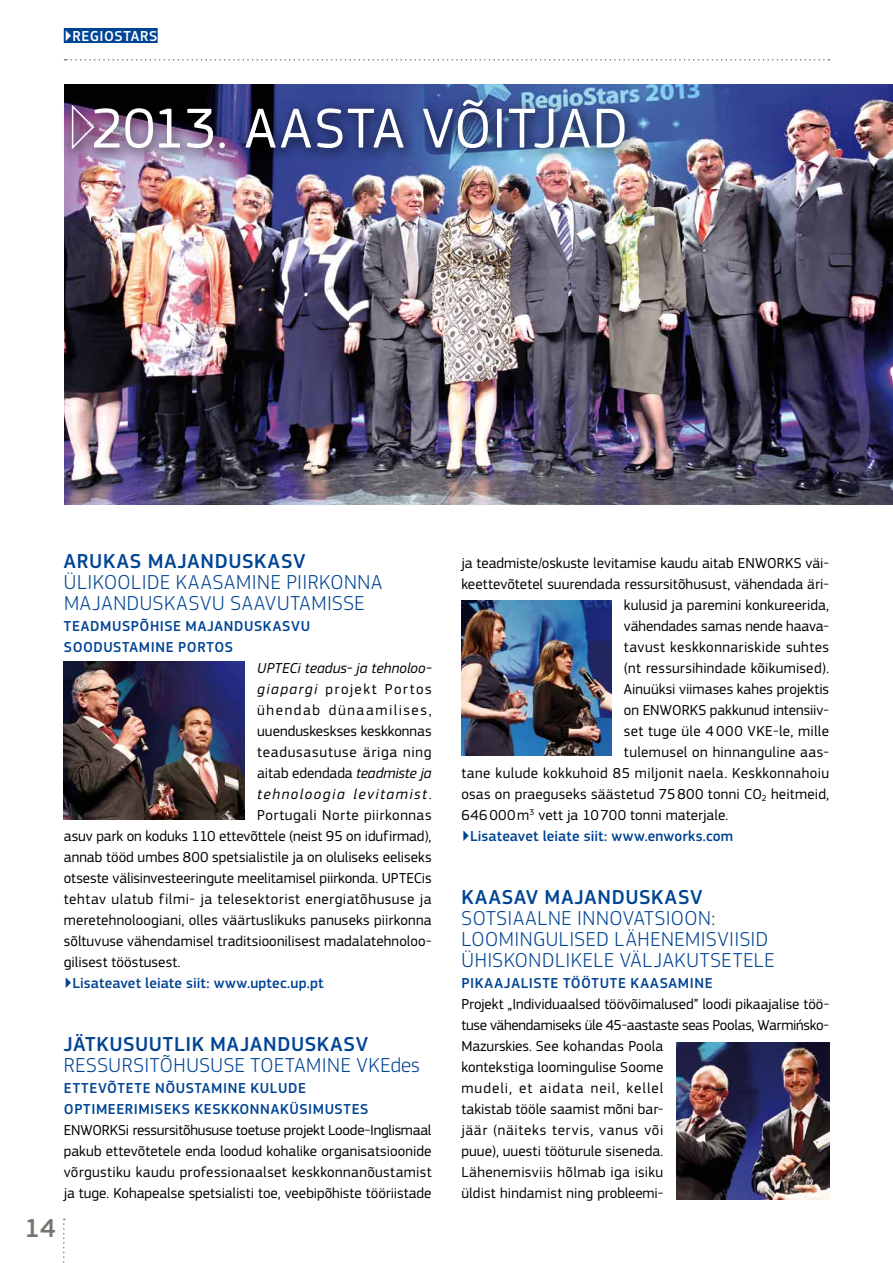
<style>
.page{position:relative;width:893px;height:1263px;background:#fff}
.page>*{position:absolute;margin:0;border:0;box-sizing:border-box;transform-origin:0 0}
.t1{font:58.5px "PF Square Sans Pro";letter-spacing:-.015em;color:#fff}
.t2{font:500 27px "PF Square Sans Pro";color:#73766e}
.t3{font:300 21px "PF Square Sans Pro";letter-spacing:.035em;color:#004494}
.t4{font:500 21px "PF Square Sans Pro";letter-spacing:.115em;color:#004494}
.t5{font:15px/21px "PF Square Sans Pro";letter-spacing:.01em;color:#000;text-align:justify}
.t6{font:500 15px/21px "PF Square Sans Pro";letter-spacing:.035em;color:#004494}
.t7{font:15px "PF Square Sans Pro";letter-spacing:.035em;color:#000}
.t8{font:500 15px "PF Square Sans Pro";color:#004494}
.t9{font:500 15px "PF Square Sans Pro";letter-spacing:.005em;color:#004494}
.t10{font:15px "PF Square Sans Pro";letter-spacing:.03em;color:#000}
.t11{font:500 15px "PF Square Sans Pro";letter-spacing:.115em;color:#004494}
.t12{font:italic 15px "PF Square Sans Pro";letter-spacing:.01em;color:#000}
.t13{font:15px "PF Square Sans Pro";letter-spacing:.05em;color:#000}
.t14{font:italic 15px "PF Square Sans Pro";letter-spacing:.09em;color:#000}
.t15{font:15px "PF Square Sans Pro";letter-spacing:.095em;color:#000}
.t16{font:15px "PF Square Sans Pro";letter-spacing:.105em;color:#000}
.t17{font:500 15px "PF Square Sans Pro";letter-spacing:.075em;color:#004494}
.t18{font:500 15px "PF Square Sans Pro";color:#fff}
.s1{font-style:italic}
.s2{font-style:normal}
</style>
<div class="page">
<img style="left:64px;top:662px;width:180px;height:158px">
<img style="left:676px;top:1043px;width:153px;height:156px">
<img style="left:461px;top:601px;width:150px;height:155px">
<img style="left:65px;top:85px;width:828px;height:420px">
<div style="left:61px;top:89px;width:580px;height:75px;background:#000;opacity:.47"></div>
<svg style="left:70px;top:103px;width:25px;height:47px"></svg>
<div style="left:64px;top:28px;width:94px;height:15px;background:#004494"></div>
<svg style="left:63px;top:1219px;width:2px;height:44px"></svg>
<svg style="left:65px;top:59px;width:764px;height:2px"></svg>
<p class="t18" style="left:64px;top:27px;width:95px">▶REGIOSTARS</p>
<h1 class="t1" style="left:91px;top:94px;width:187px">2013. aasta</h1>
<h1 class="t1" style="left:422px;top:94px;width:97px">võitjad</h1>
<h3 class="t4" style="left:64px;top:548px;width:243px">ARUKAS MAJANDUSKASV</h3>
<h3 class="t3" style="left:64px;top:569px;width:25px">ÜLIKOOLIDE</h3>
<h3 class="t3" style="left:176px;top:569px;width:13px">KAASAMINE</h3>
<h3 class="t3" style="left:286px;top:569px;width:12px">PIIRKONNA</h3>
<h3 class="t3" style="left:64px;top:590px;width:14px">MAJANDUSKASVU</h3>
<h3 class="t3" style="left:230px;top:590px;width:13px">SAAVUTAMISSE</h3>
<p class="t6" style="left:64px;top:615px;width:246px">TEADMUSPÕHISE MAJANDUSKASVU<br>SOODUSTAMIN</p>
<p class="t6" style="left:166px;top:636px;width:69px">E PORTOS</p>
<p class="t12" style="left:257px;top:659px;width:176px">UPTECi teadus- ja tehnoloo-</p>
<p class="t15" style="left:257px;top:680px;width:176px"><span class="s1">giapargi</span> projekt Portos</p>
<p class="t16" style="left:257px;top:701px;width:176px">ühendab dünaamilises,</p>
<p class="t5" style="left:257px;top:720px;width:176px">uuenduskeskses keskkonnas</p>
<p class="t13" style="left:257px;top:743px;width:176px">teadusasutuse äriga ning</p>
<p class="t5" style="left:257px;top:762px;width:176px">aitab edendada <span class="s1">teadmiste ja</span></p>
<p class="t14" style="left:257px;top:785px;width:176px">tehnoloogia levitamist<span class="s2">.</span></p>
<p class="t7" style="left:257px;top:806px;width:176px">Portugali Norte piirkonnas</p>
<p class="t5" style="left:64px;top:825px;width:369px">asuv park on koduks 110 ettevõttele (neist 95 on idufirmad),</p>
<p class="t5" style="left:64px;top:846px;width:369px">annab tööd umbes 800 spetsialistile ja on oluliseks eeliseks</p>
<p class="t5" style="left:64px;top:867px;width:369px">otseste välisinvesteeringute meelitamisel piirkonda. UPTECis</p>
<p class="t7" style="left:64px;top:890px;width:369px">tehtav ulatub filmi- ja telesektorist energiatõhususe ja</p>
<p class="t5" style="left:64px;top:909px;width:369px">meretehnoloogiani, olles väärtuslikuks panuseks piirkonna</p>
<p class="t5" style="left:64px;top:930px;width:369px">sõltuvuse vähendamisel traditsioonilisest madalatehnoloo-</p>
<p class="t5" style="left:64px;top:951px;width:118px">gilisest tööstusest.</p>
<p class="t8" style="left:64px;top:974px;width:261px">▶LISATEAVET LEIATE SIIT: WWW.UPTEC.UP.PT</p>
<h3 class="t4" style="left:64px;top:1031px;width:84px">JÄTKUSUUTLIK</h3>
<h3 class="t4" style="left:210px;top:1031px;width:160px">MAJANDUSKASV</h3>
<h3 class="t3" style="left:64px;top:1052px;width:24px">RESSURSITÕHUSUSE</h3>
<h3 class="t3" style="left:250px;top:1052px;width:13px">TOETAMINE</h3>
<h3 class="t3" style="left:356px;top:1052px;width:65px">VKEDES</h3>
<p class="t17" style="left:64px;top:1079px;width:157px">ETTEVÕTETE NÕUSTAMIN</p>
<p class="t6" style="left:238px;top:1077px;width:23px">E KULU</p>
<p class="t6" style="left:288px;top:1077px;width:19px">DE</p>
<p class="t6" style="left:64px;top:1098px;width:20px">OPTIM</p>
<p class="t6" style="left:108px;top:1098px;width:262px">EERIMISEKS KESKKONNAKÜSIMUSTES</p>
<p class="t5" style="left:64px;top:1119px;width:369px">ENWORKSi ressursitõhususe toetuse projekt Loode-Inglismaal pakub ettevõtetele enda loodud kohalike organisatsioonide võrgustiku kaudu professionaalset keskkonnanõustamist ja tuge. Kohapealse spetsialisti toe, veebipõhiste tööriistade</p>
<h2 class="t2" style="left:25px;top:1212px;width:32px">14</h2>
<p class="t5" style="left:461px;top:552px;width:369px">ja teadmiste/oskuste levitamise kaudu aitab ENWORKS väi-</p>
<p class="t5" style="left:461px;top:573px;width:369px">keettevõtetel suurendada ressursitõhusust, vähendada äri-</p>
<p class="t5" style="left:624px;top:594px;width:207px">kulusid ja paremini konkureerida,</p>
<p class="t5" style="left:624px;top:615px;width:207px">vähendades samas nende haava-</p>
<p class="t10" style="left:624px;top:638px;width:207px">tavust keskkonnariskide suhtes</p>
<p class="t5" style="left:624px;top:657px;width:207px">(nt ressursihindade kõikumised).</p>
<p class="t5" style="left:624px;top:678px;width:207px">Ainuüksi viimases kahes projektis</p>
<p class="t5" style="left:624px;top:699px;width:207px">on ENWORKS pakkunud intensiiv-</p>
<p class="t5" style="left:624px;top:720px;width:207px">set tuge üle 4 000 VKE-le, mille</p>
<p class="t5" style="left:624px;top:741px;width:207px">tulemusel on hinnanguline aas-</p>
<p class="t5" style="left:461px;top:762px;width:369px">tane kulude kokkuhoid 85 miljonit naela. Keskkonnahoiu</p>
<p class="t5" style="left:461px;top:783px;width:369px">osas on praeguseks säästetud 75800 tonni CO<sub>2</sub> heitmeid,</p>
<p class="t5" style="left:461px;top:804px;width:268px">646000m<sup>3</sup> vett ja 10700 tonni materjale.</p>
<p class="t9" style="left:461px;top:827px;width:273px">▶LISATEAVET LEIATE SIIT: WWW.ENWORKS.COM</p>
<h3 class="t4" style="left:462px;top:884px;width:243px">KAASAV MAJANDUSKASV</h3>
<h3 class="t3" style="left:462px;top:905px;width:23px">SOTSIAALNE</h3>
<h3 class="t3" style="left:577px;top:905px;width:12px">INNOVATSIOON</h3>
<h3 class="t3" style="left:712px;top:905px;width:5px">:</h3>
<h3 class="t3" style="left:462px;top:926px;width:13px">LOOMINGULISED</h3>
<h3 class="t3" style="left:614px;top:926px;width:34px">LÄHENEMISVIISID</h3>
<h3 class="t3" style="left:462px;top:947px;width:12px">ÜHISKONDLIKELE</h3>
<h3 class="t3" style="left:620px;top:947px;width:35px">VÄLJAKUTSETELE</h3>
<p class="t11" style="left:461px;top:974px;width:226px">PIKAAJALI STE TÖÖTUTE KAASAMIN</p>
<p class="t6" style="left:705px;top:972px;width:9px">E</p>
<p class="t5" style="left:461px;top:993px;width:369px;text-align:left">Projekt „Individuaalsed töövõimalused” loodi pikaajalise töö&shy;tuse vähendamiseks üle 45-aastaste seas Poolas, Warmińsko-Mazurskies. See kohandas Poola<br>kontekstiga loomingulise Soome<br>mudeli, et aidata neil, kellel<br>takistab tööle saamist mõni bar-<br>jäär (näiteks tervis, vanus või<br>puue), uuesti tööturule siseneda.<br>Lähenemisviis hõlmab iga isiku<br>üldist hindamist ning probleemi-</p>
</div>
